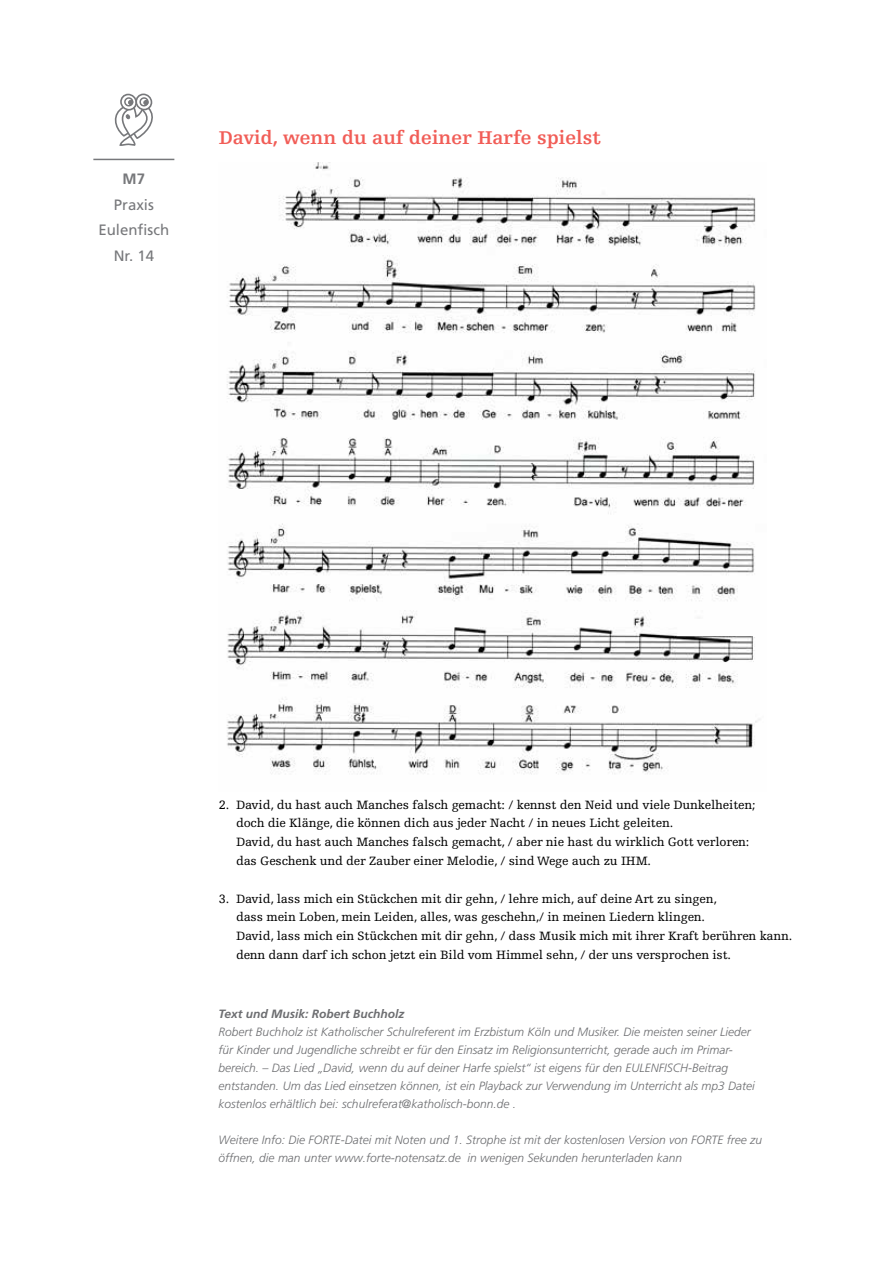
<style>
.page{position:relative;width:893px;height:1263px;background:#fff}
.page>*{position:absolute;margin:0;border:0;box-sizing:border-box;transform-origin:0 0}
.t1{font:700 19.5px "Egyptienne FLT Std";color:#f15d57}
.t2{font:15px/25.5px "Frutiger LT Pro";color:#77787b;text-align:center}
.t3{font:700 15px "Frutiger LT Pro";color:#77787b}
.t4{font:12.75px/18.8px "Egyptienne FLT Std";letter-spacing:-.01em;color:#000}
.t5{font:italic 300 12px/18px "Frutiger LT Pro";color:#6d6e71}
.t6{font:italic 700 12px "Frutiger LT Pro";color:#6d6e71}
</style>
<div class="page">
<img style="left:227px;top:162px;width:533px;height:613px">
<hr style="left:93px;top:159px;width:81px;height:1px;background:#77787b">
<div style="left:120px;top:94px;width:17px;height:17px;border:2px solid #77787b;border-radius:50%"></div>
<div style="left:135px;top:94px;width:18px;height:16px;border:2px solid #77787b;border-radius:50%"></div>
<div style="left:124px;top:97px;width:9px;height:9px;border:2px solid #77787b;border-radius:50%"></div>
<div style="left:139px;top:97px;width:10px;height:9px;border:2px solid #77787b;border-radius:50%"></div>
<svg style="left:114px;top:100px;width:39px;height:46px"></svg>
<p class="t3" style="left:123px;top:170px;width:24px">M7</p>
<p class="t2" style="left:98px;top:192px;width:72px">Praxis<br>Eulenfisch<br>Nr. 14</p>
<h1 class="t1" style="left:219px;top:127px;width:384px">David, wenn du auf deiner Harfe spielst</h1>
<p class="t4" style="left:236px;top:795px;width:521px;text-indent:-17px">2. David, du hast auch Manches falsch gemacht: / kennst den Neid und viele Dunkelheiten; doch die Klänge, die können dich aus jeder Nacht / in neues Licht geleiten.<br>David, du hast auch Manches falsch gemacht, / aber nie hast du wirklich Gott verloren: das Geschenk und der Zauber einer Melodie, / sind Wege auch zu IHM.</p>
<p class="t4" style="left:236px;top:889px;width:558px;text-indent:-17px">3. David, lass mich ein Stückchen mit dir gehn, / lehre mich, auf deine Art zu singen,<br>dass mein Loben, mein Leiden, alles, was geschehn,/ in meinen Liedern klingen.<br>David, lass mich ein Stückchen mit dir gehn, / dass Musik mich mit ihrer Kraft berühren kann. denn dann darf ich schon jetzt ein Bild vom Himmel sehn, / der uns versprochen ist.</p>
<p class="t6" style="left:219px;top:1006px;width:187px">Text und Musik: Robert Buchholz</p>
<p class="t5" style="left:219px;top:1022px;width:538px">Robert Buchholz ist Katholischer Schulreferent im Erzbistum Köln und Musiker. Die meisten seiner Lieder für Kinder und Jugendliche schreibt er für den Einsatz im Religionsunterricht, gerade auch im Primar&shy;bereich. – Das Lied „David, wenn du auf deiner Harfe spielst“ ist eigens für den EULENFISCH-Beitrag entstanden. Um das Lied einsetzen können, ist ein Playback zur Verwendung im Unterricht als mp3 Datei kostenlos erhältlich bei: schulreferat@katholisch-bonn.de .</p>
<p class="t5" style="left:219px;top:1130px;width:545px">Weitere Info: Die FORTE-Datei mit Noten und 1. Strophe ist mit der kostenlosen Version von FORTE free zu öffnen, die man unter www.forte-notensatz.de in wenigen Sekunden herunterladen kann</p>
</div>
